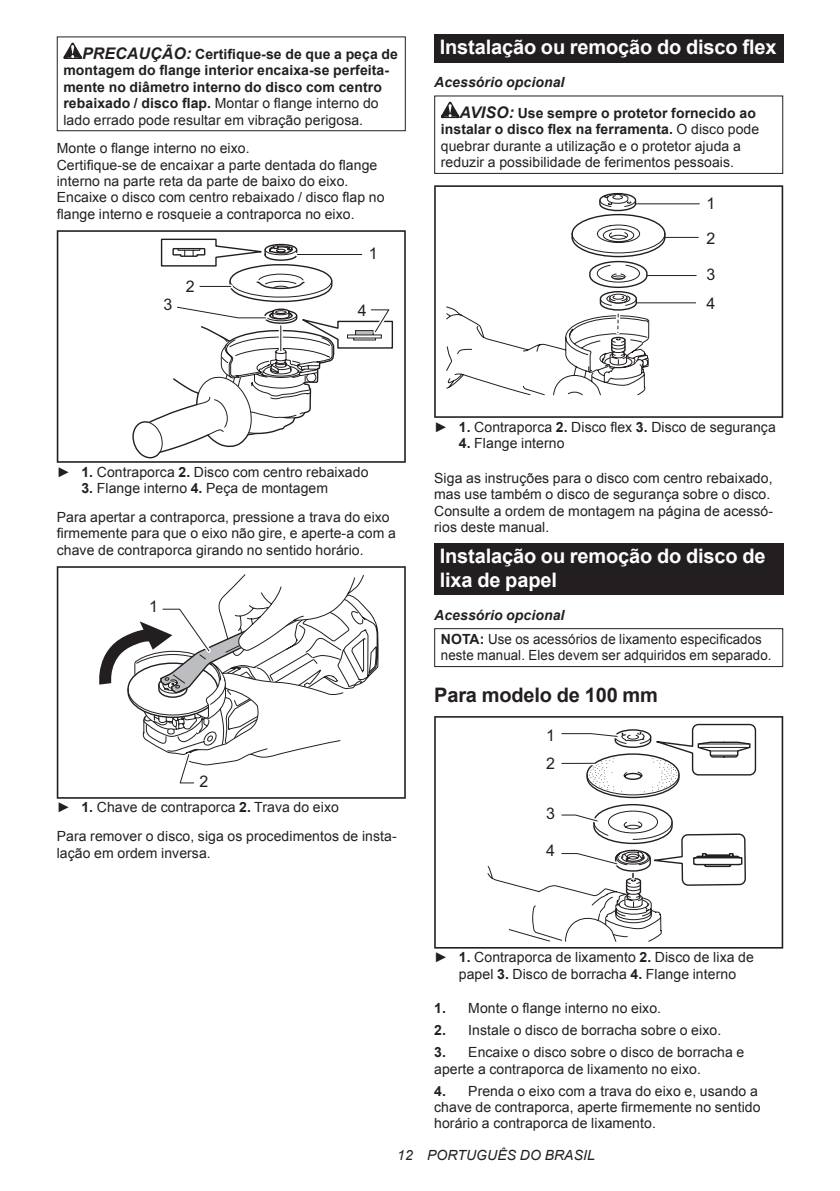
<style>
.page{position:relative;width:840px;height:1191px;background:#fff}
.page>*{position:absolute;margin:0;border:0;box-sizing:border-box;transform-origin:0 0}
.t1{font:700 20px/23.4px "Arial";letter-spacing:-.01em;color:#fff}
.t2{font:700 20px "Arial";letter-spacing:-.01em;color:#231f20}
.t3{font:16px/34.6px "Arial";color:#231f20}
.t4{font:14px/16.4px "Arial";letter-spacing:.005em;color:#231f20}
.t5{font:700 14px/16.4px "Arial";letter-spacing:.005em;color:#231f20}
.t6{font:14px/23.8px "Arial";letter-spacing:.005em;color:#231f20;scale:.95 1}
.t7{font:italic 14px "Arial";letter-spacing:.005em;color:#231f20}
.s1{font-style:italic;font-size:16px}
.s2{font-weight:400}
.s3{font-style:italic}
.s4{font-weight:700}
.s5{font-weight:700;font-style:italic}
</style>
<div class="page">
<svg style="left:63px;top:43px;width:19px;height:16px"></svg>
<div style="left:57px;top:36px;width:348px;height:95px;border:1px solid #231f20"></div>
<svg style="left:57px;top:230px;width:348px;height:233px"></svg>
<svg style="left:57px;top:566px;width:348px;height:232px"></svg>
<div style="left:434px;top:34px;width:348px;height:29px;background:#231f20"></div>
<svg style="left:440px;top:102px;width:19px;height:16px"></svg>
<div style="left:434px;top:95px;width:348px;height:79px;border:1px solid #231f20"></div>
<svg style="left:434px;top:185px;width:348px;height:233px"></svg>
<div style="left:434px;top:543px;width:348px;height:52px;background:#231f20"></div>
<div style="left:434px;top:628px;width:348px;height:39px;border:1px solid #231f20"></div>
<svg style="left:434px;top:716px;width:348px;height:232px"></svg>
<p class="t5" style="left:63px;top:46px;width:336px;text-indent:19px"><span class="s1">PRECAUÇÃO:</span> Certifique-se de que a peça de montagem do flange interior encaixa-se perfeita&shy;mente no diâmetro interno do disco com centro rebaixado / disco flap. <span class="s2">Montar o flange interno do lado errado pode resultar em vibração perigosa.</span></p>
<p class="t4" style="left:57px;top:140px;width:329px">Monte o flange interno no eixo.<br>Certifique-se de encaixar a parte dentada do flange interno na parte reta da parte de baixo do eixo.<br>Encaixe o disco com centro rebaixado / disco flap no flange interno e rosqueie a contraporca no eixo.</p>
<p class="t3" style="left:368px;top:237px;width:10px">1</p>
<p class="t3" style="left:185px;top:269px;width:10px">2</p>
<p class="t3" style="left:357px;top:293px;width:10px">4</p>
<p class="t3" style="left:163px;top:287px;width:10px">3</p>
<h1 class="t1" style="left:439px;top:36px;width:338px">Instalação ou remoção do disco flex</h1>
<p class="t5" style="left:459px;top:68px;width:298px;line-height:30.6px;text-indent:-25px"><span class="s3">Acessório opcional<br></span><span class="s1">AVISO:</span> Use sempre o protetor fornecido ao</p>
<p class="t4" style="left:440px;top:121px;width:320px"><span class="s4">instalar o disco flex na ferramenta.</span> O disco pode quebrar durante a utilização e o protetor ajuda a reduzir a possibilidade de ferimentos pessoais.</p>
<p class="t3" style="left:706px;top:186px;width:10px">1<br>2</p>
<p class="t3" style="left:706px;top:261px;width:10px;line-height:28.8px">3<br>4</p>
<p class="t4" style="left:57px;top:464px;width:313px">► <span class="s4">1.</span> Contraporca <span class="s4">2.</span> Disco com centro rebaixado</p>
<p class="t4" style="left:57px;top:474px;width:334px;line-height:28.8px;text-indent:25px"><span class="s4">3.</span> Flange interno <span class="s4">4.</span> Peça de montagem<br>Para apertar a contraporca, pressione a trava do eixo</p>
<p class="t4" style="left:57px;top:525px;width:340px">firmemente para que o eixo não gire, e aperte-a com a chave de contraporca girando no sentido horário.</p>
<p class="t3" style="left:149px;top:589px;width:10px">1</p>
<p class="t3" style="left:199px;top:764px;width:10px">2</p>
<p class="t4" style="left:57px;top:793px;width:341px;line-height:28.8px">► <span class="s4">1.</span> Chave de contraporca <span class="s4">2.</span> Trava do eixo<br>Para remover o disco, siga os procedimentos de insta-</p>
<p class="t4" style="left:57px;top:844px;width:155px">lação em ordem inversa.</p>
<p class="t4" style="left:434px;top:419px;width:343px">► <span class="s4">1.</span> Contraporca <span class="s4">2.</span> Disco flex <span class="s4">3.</span> Disco de segurança</p>
<p class="t4" style="left:458px;top:435px;width:107px"><span class="s4">4.</span> Flange interno</p>
<p class="t4" style="left:434px;top:470px;width:340px">Siga as instruções para o disco com centro rebaixado, mas use também o disco de segurança sobre o disco.<br>Consulte a ordem de montagem na página de acessó&shy;rios deste manual.</p>
<h1 class="t1" style="left:439px;top:545px;width:327px">Instalação ou remoção do disco de lixa de papel</h1>
<p class="t6" style="left:440px;top:603px;width:339px;text-indent:-7px"><span class="s5">Acessório opcional<br></span><span class="s4">NOTA:</span> Use os acessórios de lixamento especificados</p>
<p class="t6" style="left:440px;top:643px;width:349px">neste manual. Eles devem ser adquiridos em separado.</p>
<h1 class="t2" style="left:434px;top:681px;width:225px">Para modelo de 100 mm</h1>
<p class="t3" style="left:546px;top:721px;width:10px;line-height:28.2px">1<br>2</p>
<p class="t3" style="left:546px;top:796px;width:10px">3</p>
<p class="t3" style="left:546px;top:833px;width:10px">4</p>
<p class="t4" style="left:434px;top:949px;width:321px;text-align:center">► <span class="s4">1.</span> Contraporca de lixamento <span class="s4">2.</span> Disco de lixa de papel <span class="s4">3.</span> Disco de borracha <span class="s4">4.</span> Flange interno</p>
<p class="t4" style="left:434px;top:1000px;width:228px"><span class="s4">1.</span> Monte o flange interno no eixo.</p>
<p class="t4" style="left:434px;top:1022px;width:288px"><span class="s4">2.</span> Instale o disco de borracha sobre o eixo.</p>
<p class="t4" style="left:434px;top:1044px;width:311px"><span class="s4">3.</span> Encaixe o disco sobre o disco de borracha e aperte a contraporca de lixamento no eixo.</p>
<p class="t4" style="left:434px;top:1082px;width:328px"><span class="s4">4.</span> Prenda o eixo com a trava do eixo e, usando a chave de contraporca, aperte firmemente no sentido horário a contraporca de lixamento.</p>
<p class="t7" style="left:397px;top:1146px;width:199px">12 PORTUGUÊS DO BRASIL</p>
</div>
